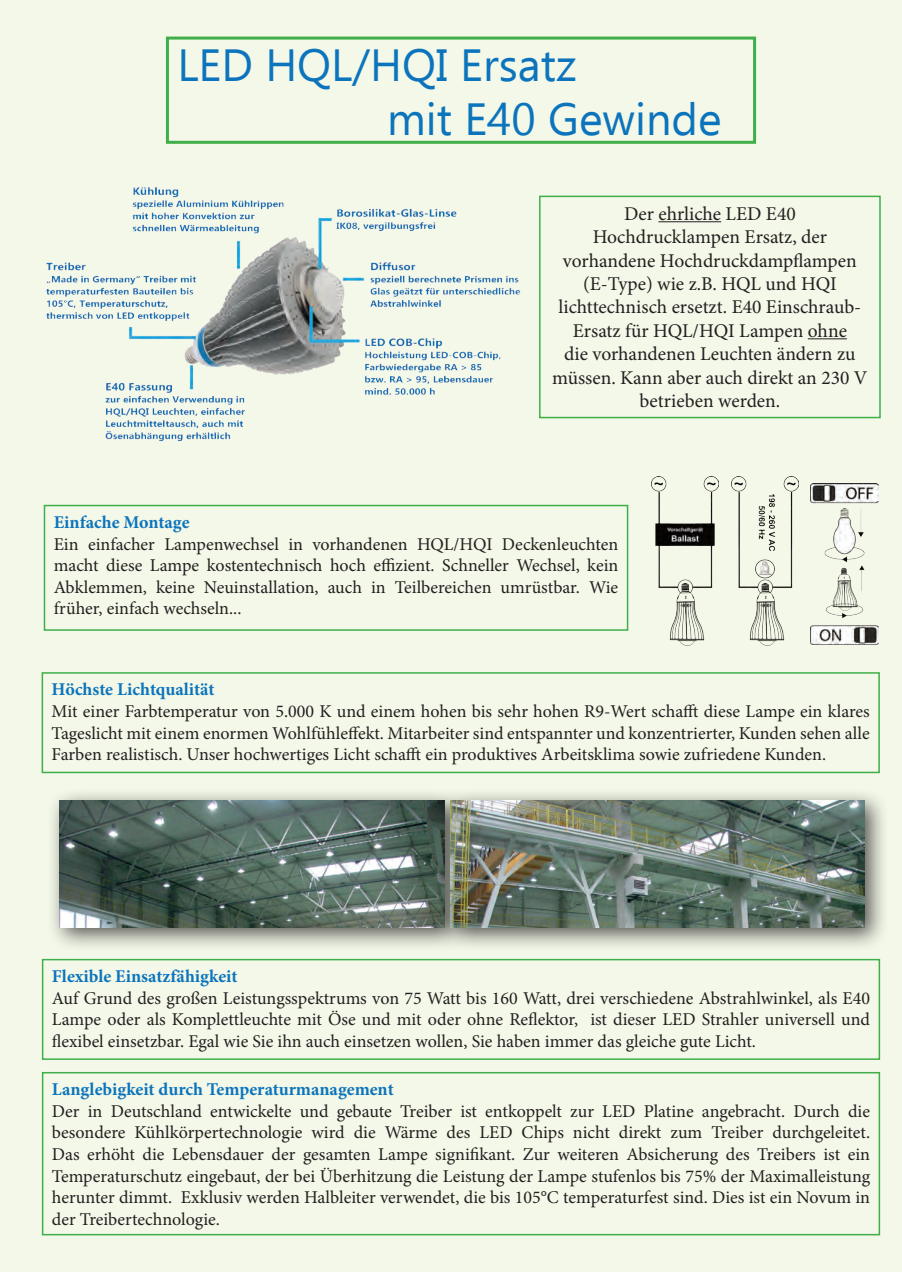
<style>
.page{position:relative;width:902px;height:1272px;background:#fff}
.page>*{position:absolute;margin:0;border:0;box-sizing:border-box;transform-origin:0 0}
.t1{font:45px "Ebrima";color:#0c74bc}
.t2{font:19.5px/23.4px "Minion Pro";color:#231f20;text-align:center}
.t3{font:18px/21.6px "Minion Pro";color:#231f20;text-align:justify}
.t4{font:700 18px "Minion Pro";color:#0c74bc}
</style>
<div class="page">
<div style="left:0;top:0;width:901px;height:1271px;background:#f3f8e8"></div>
<div style="left:166px;top:37px;width:590px;height:107px;border:3px solid #40ae49"></div>
<div style="left:42px;top:672px;width:837px;height:101px;border:2px solid #40ae49"></div>
<hr style="left:658px;top:221px;width:63px;height:1px;background:#231f20">
<hr style="left:807px;top:338px;width:39px;height:1px;background:#231f20">
<div style="left:539px;top:196px;width:341px;height:222px;border:2px solid #40ae49"></div>
<div style="left:42px;top:1071px;width:838px;height:164px;border:2px solid #40ae49"></div>
<div style="left:44px;top:505px;width:584px;height:125px;border:2px solid #40ae49"></div>
<div style="left:42px;top:958px;width:838px;height:101px;border:2px solid #40ae49"></div>
<img style="left:810px;top:483px;width:68px;height:161px">
<img style="left:651px;top:477px;width:67px;height:169px">
<img style="left:46px;top:187px;width:474px;height:255px">
<div style="left:47px;top:787px;width:842px;height:165px;background:#231f20;opacity:.75"></div>
<img style="left:59px;top:800px;width:386px;height:127px">
<img style="left:450px;top:800px;width:414px;height:127px">
<img style="left:731px;top:477px;width:67px;height:169px">
<p class="t1" style="left:177px;top:33px;width:400px">LED HQL/HQI Ersatz</p>
<p class="t1" style="left:387px;top:87px;width:336px">mit E40 Gewinde</p>
<p class="t2" style="left:552px;top:202px;width:317px">Der ehrliche LED E40<br>Hochdrucklampen Ersatz, der vorhandene Hochdruckdampflampen (E-Type) wie z.B. HQL und HQI lichttechnisch ersetzt. E40 Einschraub-<br>Ersatz für HQL/HQI Lampen ohne<br>die vorhandenen Leuchten ändern zu müssen. Kann aber auch direkt an 230 V betrieben werden.</p>
<p class="t4" style="left:54px;top:509px;width:137px">Einfache Montage</p>
<p class="t3" style="left:54px;top:533px;width:566px">Ein einfacher Lampenwechsel in vorhandenen HQL/HQI Deckenleuchten macht diese Lampe kostentechnisch hoch effizient. Schneller Wechsel, kein Abklemmen, keine Neuinstallation, auch in Teilbereichen umrüstbar. Wie früher, einfach wechseln...</p>
<p class="t4" style="left:52px;top:676px;width:164px">Höchste Lichtqualität</p>
<p class="t3" style="left:52px;top:700px;width:819px">Mit einer Farbtemperatur von 5.000 K und einem hohen bis sehr hohen R9-Wert schafft diese Lampe ein klares Tageslicht mit einem enormen Wohlfühleffekt. Mitarbeiter sind entspannter und konzentrierter, Kunden sehen alle Farben realistisch. Unser hochwertiges Licht schafft ein produktives Arbeitsklima sowie zufriedene Kunden.</p>
<p class="t4" style="left:52px;top:963px;width:187px">Flexible Einsatzfähigkeit</p>
<p class="t3" style="left:52px;top:987px;width:819px">Auf Grund des großen Leistungsspektrums von 75 Watt bis 160 Watt, drei verschiedene Abstrahlwinkel, als E40<br>Lampe oder als Komplettleuchte mit Öse und mit oder ohne Reflektor, ist dieser LED Strahler universell und flexibel einsetzbar. Egal wie Sie ihn auch einsetzen wollen, Sie haben immer das gleiche gute Licht.</p>
<p class="t4" style="left:52px;top:1076px;width:343px">Langlebigkeit durch Temperaturmanagement</p>
<p class="t3" style="left:52px;top:1100px;width:819px">Der in Deutschland entwickelte und gebaute Treiber ist entkoppelt zur LED Platine angebracht. Durch die besondere Kühlkörpertechnologie wird die Wärme des LED Chips nicht direkt zum Treiber durchgeleitet.<br>Das erhöht die Lebensdauer der gesamten Lampe signifikant. Zur weiteren Absicherung des Treibers ist ein Temperaturschutz eingebaut, der bei Überhitzung die Leistung der Lampe stufenlos bis 75% der Maximalleistung herunter dimmt. Exklusiv werden Halbleiter verwendet, die bis 105°C temperaturfest sind. Dies ist ein Novum in der Treibertechnologie.</p>
</div>
